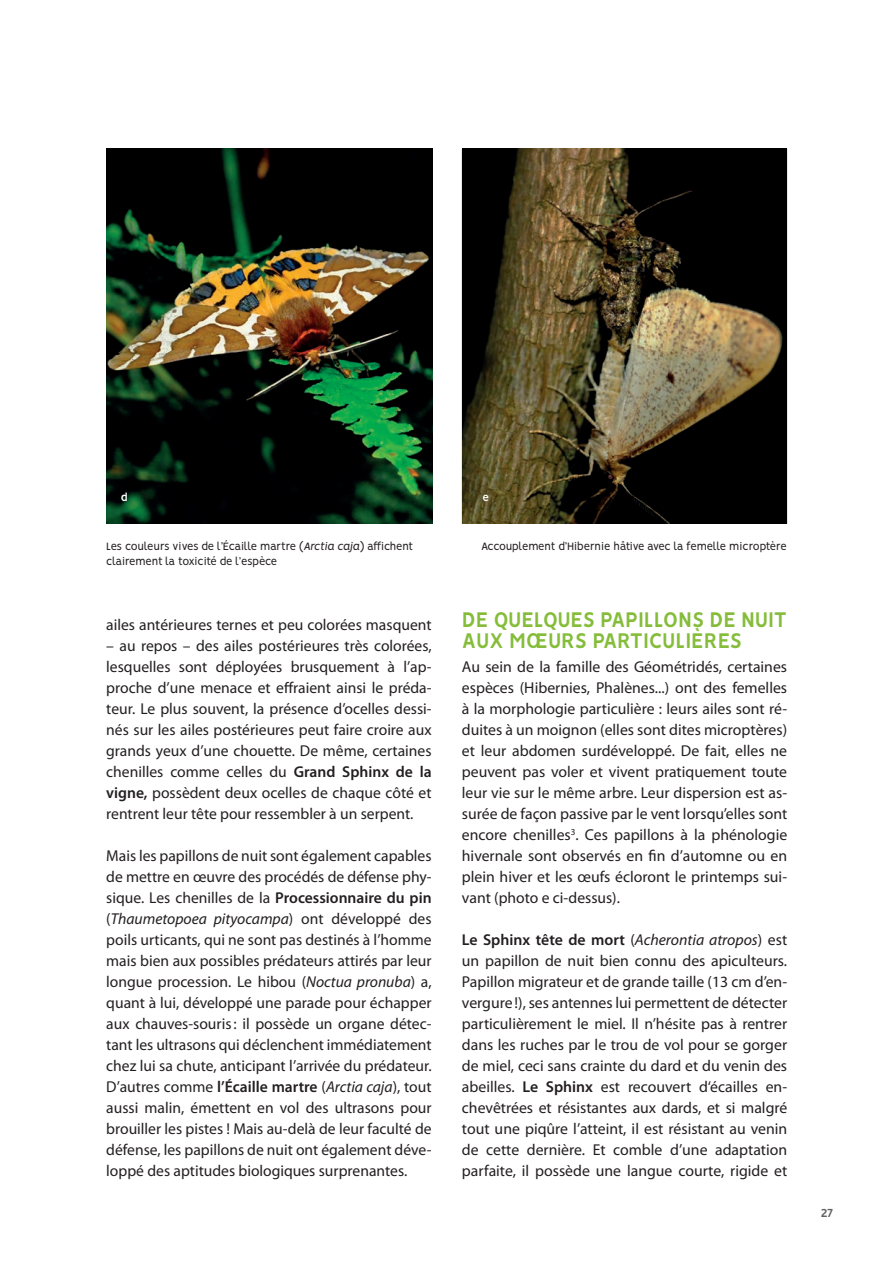
<style>
.page{position:relative;width:893px;height:1263px;background:#fff}
.page>*{position:absolute;margin:0;border:0;box-sizing:border-box;transform-origin:0 0}
.t1{font:700 24px "Vision";color:#85bd3b;scale:.93 1}
.t2{font:15.75px/21px "Myriad Pro";color:#231f20;text-align:justify}
.t3{font:700 13.2px "Vision";color:#636366}
.t4{font:12px/15px "Vision";letter-spacing:-.03em;color:#231f20}
.t5{font:700 12px "Vision";color:#fff}
.s1{font-style:italic}
.s2{font-weight:600}
</style>
<div class="page">
<img style="left:106px;top:149px;width:327px;height:374px">
<img style="left:462px;top:149px;width:325px;height:374px">
<p class="t5" style="left:121px;top:490px;width:8px">d</p>
<p class="t5" style="left:483px;top:490px;width:8px">e</p>
<p class="t4" style="left:106px;top:540px;width:308px">Les couleurs vives de l’Écaille martre (<span class="s1">Arctia caja</span>) affichent clairement la toxicité de l’espèce</p>
<p class="t4" style="left:481px;top:540px;width:307px">Accouplement d’Hibernie hâtive avec la femelle microptère</p>
<p class="t2" style="left:106px;top:614px;width:327px">ailes antérieures ternes et peu colorées masquent</p>
<p class="t2" style="left:106px;top:635px;width:327px">– au repos – des ailes postérieures très colorées, lesquelles sont déployées brusquement à l’ap&shy;proche d’une menace et effraient ainsi le préda&shy;teur. Le plus souvent, la présence d’ocelles dessi&shy;nés sur les ailes postérieures peut faire croire aux grands yeux d’une chouette. De même, certaines chenilles comme celles du <span class="s2">Grand Sphinx de la vigne,</span> possèdent deux ocelles de chaque côté et rentrent leur tête pour ressembler à un serpent.</p>
<p class="t2" style="left:106px;top:845px;width:327px">Mais les papillons de nuit sont également capables de mettre en œuvre des procédés de défense phy&shy;sique. Les chenilles de la <span class="s2">Processionnaire du pin </span>(<span class="s1">Thaumetopoea pityocampa</span>) ont développé des poils urticants, qui ne sont pas destinés à l’homme mais bien aux possibles prédateurs attirés par leur longue procession. Le hibou (<span class="s1">Noctua pronuba</span>) a, quant à lui, développé une parade pour échapper aux chauves-souris: il possède un organe détec&shy;tant les ultrasons qui déclenchent immédiatement chez lui sa chute, anticipant l’arrivée du prédateur.<br>D’autres comme <span class="s2">l’Écaille martre</span> (<span class="s1">Arctia caja</span>), tout aussi malin, émettent en vol des ultrasons pour brouiller les pistes ! Mais au-delà de leur faculté de défense, les papillons de nuit ont également déve&shy;loppé des aptitudes biologiques surprenantes.</p>
<h1 class="t1" style="left:462px;top:605px;width:49px">DE QUELQUES</h1>
<h1 class="t1" style="left:600px;top:605px;width:14px">PAPILLONS</h1>
<h1 class="t1" style="left:710px;top:605px;width:47px">DE NUIT</h1>
<h1 class="t1" style="left:462px;top:626px;width:16px">AUX</h1>
<h1 class="t1" style="left:509px;top:626px;width:56px">MŒURS</h1>
<h1 class="t1" style="left:592px;top:626px;width:13px">PARTICULI</h1>
<h1 class="t1" style="left:691px;top:626px;width:28px">ÈRES</h1>
<p class="t2" style="left:462px;top:656px;width:327px">Au sein de la famille des Géométridés, certaines espèces (Hibernies, Phalènes...) ont des femelles à la morphologie particulière : leurs ailes sont ré&shy;duites à un moignon (elles sont dites microptères) et leur abdomen surdéveloppé. De fait, elles ne peuvent pas voler et vivent pratiquement toute leur vie sur le même arbre. Leur dispersion est as&shy;surée de façon passive par le vent lorsqu’elles sont encore chenilles<sup>3</sup>. Ces papillons à la phénologie hivernale sont observés en fin d’automne ou en plein hiver et les œufs écloront le printemps sui&shy;vant (photo e ci-dessus).</p>
<p class="t2" style="left:462px;top:929px;width:327px"><span class="s2">Le Sphinx tête de mort</span> (<span class="s1">Acherontia atropos</span>) est un papillon de nuit bien connu des apiculteurs.<br>Papillon migrateur et de grande taille (13 cm d’en&shy;vergure!), ses antennes lui permettent de détecter particulièrement le miel. Il n’hésite pas à rentrer dans les ruches par le trou de vol pour se gorger de miel, ceci sans crainte du dard et du venin des abeilles. <span class="s2">Le Sphinx</span> est recouvert d‘écailles en&shy;chevêtrées et résistantes aux dards, et si malgré tout une piqûre l’atteint, il est résistant au venin de cette dernière. Et comble d’une adaptation parfaite, il possède une langue courte, rigide et</p>
<p class="t3" style="left:821px;top:1205px;width:14px">27</p>
</div>
